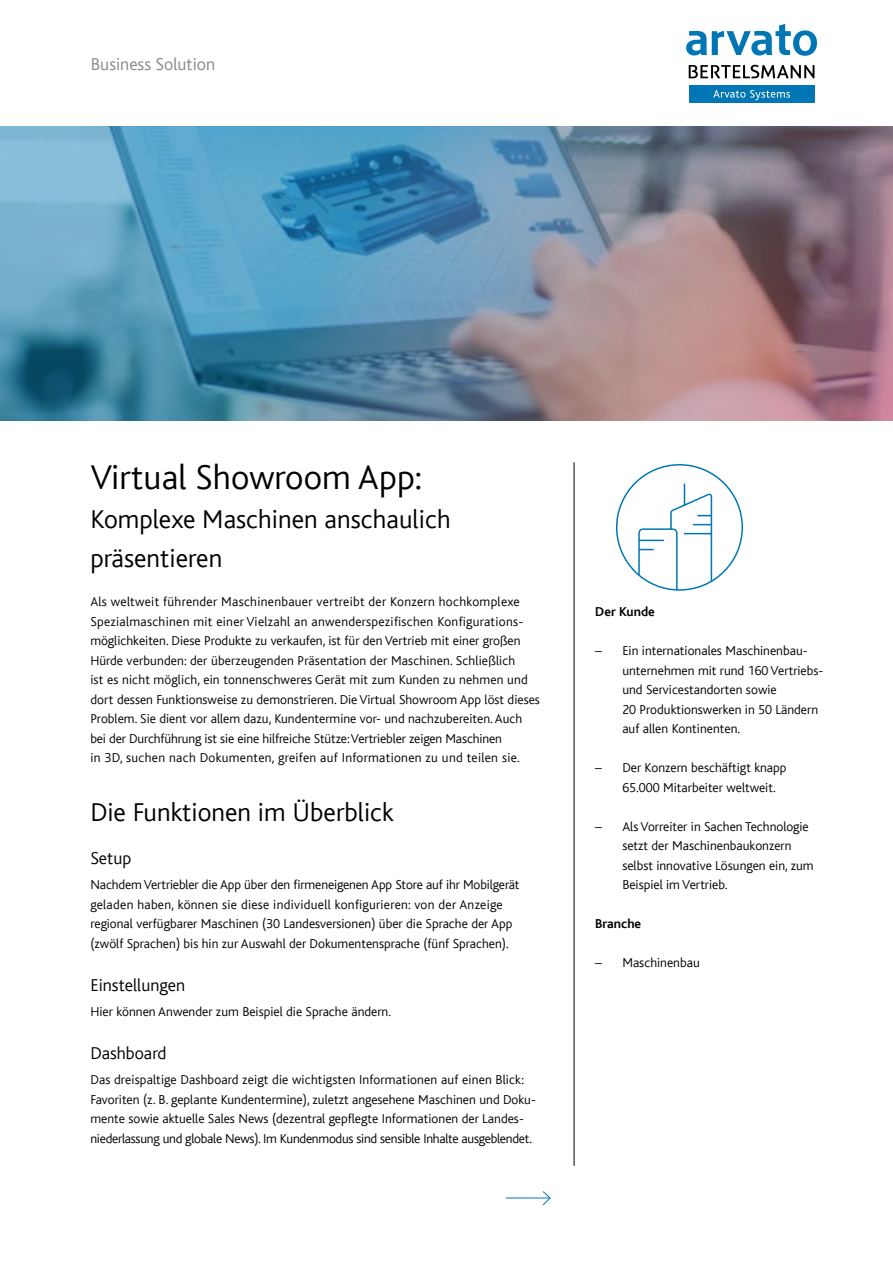
<style>
.page{position:relative;width:893px;height:1263px;background:#fff}
.page>*{position:absolute;margin:0;border:0;box-sizing:border-box;transform-origin:0 0}
.t1{font:300 36px "Bliss";color:#000}
.t2{font:300 27px/39px "Bliss";color:#000}
.t3{font:300 18px "Bliss";color:#000}
.t4{font:300 18px "Bliss";color:#878787}
.t5{font:300 13.5px/19.5px "Bliss";color:#000}
.t6{font:700 13.5px "Bliss";color:#000}
</style>
<div class="page">
<hr style="left:506px;top:1198px;width:44px;height:1px;background:#0779b5">
<svg style="left:542px;top:1191px;width:9px;height:14px"></svg>
<hr style="left:574px;top:462px;width:1px;height:704px;background:#000">
<div style="left:689px;top:85px;width:125px;height:18px;background:#0077b4"></div>
<svg style="left:713px;top:90px;width:77px;height:10px"></svg>
<svg style="left:689px;top:65px;width:125px;height:13px"></svg>
<svg style="left:686px;top:24px;width:131px;height:32px"></svg>
<img style="left:0;top:126px;width:893px;height:294px">
<svg style="left:638px;top:483px;width:75px;height:107px"></svg>
<h3 class="t4" style="left:91px;top:55px;width:126px">Business Solution</h3>
<h1 class="t1" style="left:90px;top:458px;width:333px">Virtual Showroom App:</h1>
<h2 class="t2" style="left:90px;top:500px;width:362px">Komplexe Maschinen anschaulich präsentieren</h2>
<p class="t5" style="left:90px;top:592px;width:451px">Als weltweit führender Maschinenbauer vertreibt der Konzern hochkomplexe -Spezialmaschinen mit einer Vielzahl an anwenderspezifischen Konfigurations&shy;möglichkeiten. Diese Produkte zu verkaufen, ist für denVertrieb mit einer großen -Hürde -verbunden: der überzeugenden Präsentation der Maschinen. Schließlich<br>ist es nicht möglich, ein tonnenschweres Gerät mit zum Kunden zu nehmen und dort -dessen Funktionsweise zu demonstrieren. DieVirtual Showroom App löst dieses -Problem. Sie dient vor allem dazu, Kundentermine vor- und nachzubereiten. Auch bei der Durchführung ist sie eine hilfreiche Stütze:Vertriebler zeigen Maschinen<br>in 3D, suchen nach Dokumenten, greifen auf Informationen zu und teilen sie.</p>
<h2 class="t2" style="left:90px;top:793px;width:305px">Die Funktionen im Überblick</h2>
<h3 class="t3" style="left:90px;top:849px;width:43px">Setup</h3>
<p class="t5" style="left:90px;top:875px;width:431px">NachdemVertriebler die App über den firmeneigenen App Store auf ihr Mobilgerät -geladen haben, können sie diese individuell konfigurieren: von der Anzeige regional verfügbarer Maschinen (30 Landesversionen) über die Sprache der App (zwölf Sprachen) bis hin zur Auswahl der Dokumentensprache (fünf Sprachen).</p>
<h3 class="t3" style="left:90px;top:976px;width:96px">Einstellungen</h3>
<p class="t5" style="left:90px;top:1002px;width:302px">Hier können Anwender zum Beispiel die Sprache ändern.</p>
<h3 class="t3" style="left:90px;top:1044px;width:78px">Dashboard</h3>
<p class="t5" style="left:90px;top:1070px;width:447px">Das dreispaltige Dashboard zeigt die wichtigsten Informationen auf einen Blick: -Favoriten (z. B. geplante Kundentermine), zuletzt angesehene Maschinen und Doku&shy;mente sowie aktuelle Sales News (dezentral gepflegte Informationen der Landes&shy;niederlassung und globale News). Im Kundenmodus sind sensible Inhalte ausgeblendet.</p>
<p class="t6" style="left:595px;top:605px;width:61px">Der Kunde</p>
<p class="t5" style="left:622px;top:641px;width:200px;text-indent:-27px">– Ein internationales Maschinenbau&shy;unternehmen mit rund 160Vertriebs&shy;und Servicestandorten sowie<br>20 Produktionswerken in 50 Ländern auf allen Kontinenten.</p>
<p class="t5" style="left:622px;top:758px;width:166px;text-indent:-27px">– Der Konzern beschäftigt knapp<br>65.000 Mitarbeiter weltweit.</p>
<p class="t5" style="left:622px;top:817px;width:193px;text-indent:-27px">– AlsVorreiter in Sachen Technologie setzt der Maschinenbaukonzern selbst innovative Lösungen ein, zum<br>Beispiel im Vertrieb.</p>
<p class="t6" style="left:595px;top:917px;width:47px">Branche</p>
<p class="t5" style="left:595px;top:953px;width:106px">– Maschinenbau</p>
</div>
